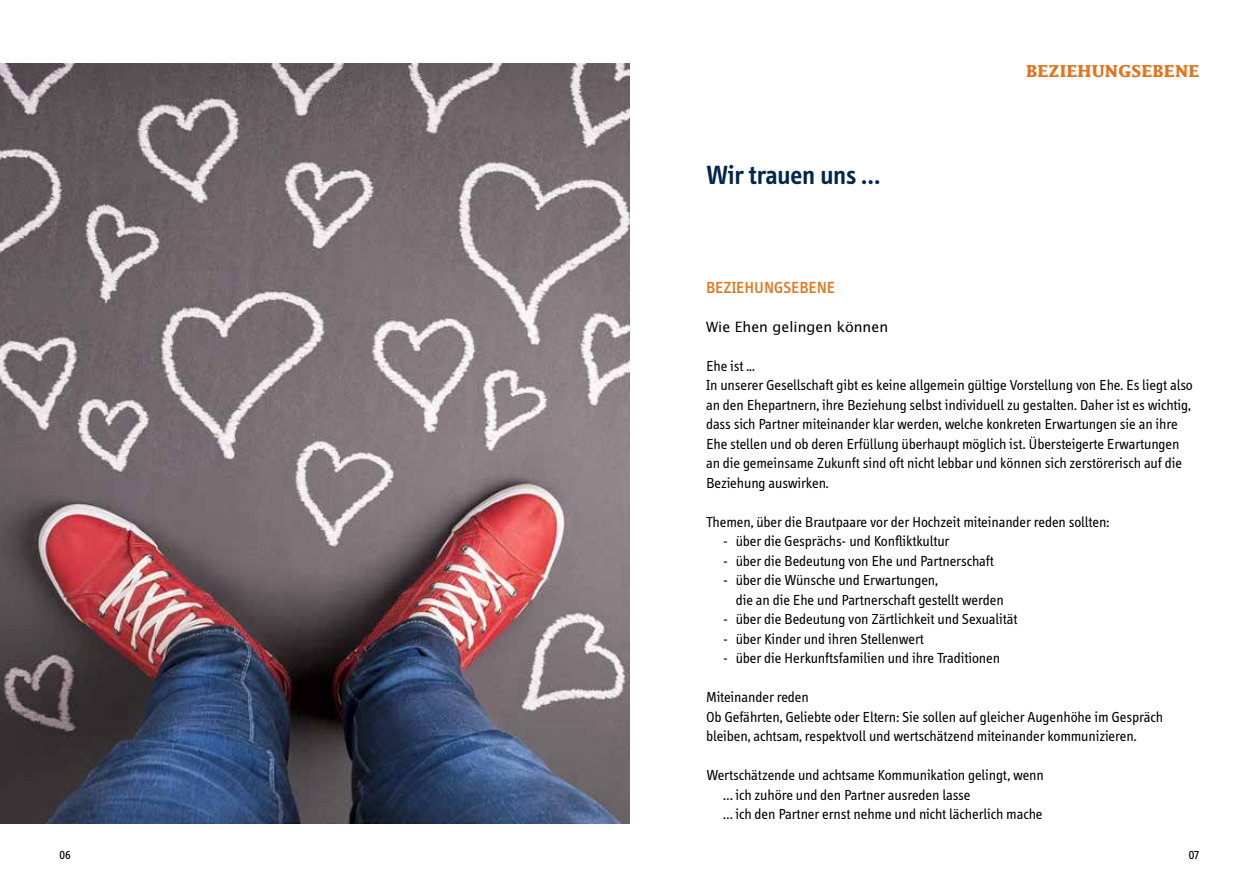
<style>
.page{position:relative;width:1259px;height:893px;background:#fff}
.page>*{position:absolute;margin:0;border:0;box-sizing:border-box;transform-origin:0 0}
.t1{font:600 27px "Info";color:#00274b}
.t2{font:500 16.5px "Info";letter-spacing:.01em;color:#e2741d}
.t3{font:700 16.5px "Lucida";letter-spacing:.01em;color:#e2741d}
.t4{font:15px/19.5px "Info";color:#000}
.t5{font:14.25px "Lucida Sans";color:#000}
.t6{font:12px "Info";color:#000}
</style>
<div class="page">
<img style="left:0;top:64px;width:629px;height:759px">
<h1 class="t1" style="left:706px;top:160px;width:175px">Wir trauen uns …</h1>
<p class="t3" style="left:1026px;top:61px;width:175px">BEZIEHUNGSEBENE</p>
<p class="t2" style="left:706px;top:278px;width:130px">BEZIEHUNGSEBENE</p>
<p class="t5" style="left:706px;top:318px;width:184px">Wie Ehen gelingen können</p>
<p class="t4" style="left:706px;top:356px;width:488px">Ehe ist ...<br>In unserer Gesellschaft gibt es keine allgemein gültige Vorstellung von Ehe. Es liegt also an den Ehepartnern, ihre Beziehung selbst individuell zu gestalten. Daher ist es wichtig, dass sich Partner miteinander klar werden, welche konkreten Erwartungen sie an ihre Ehe stellen und ob deren Erfüllung überhaupt möglich ist. Übersteigerte Erwartungen an die gemeinsame Zukunft sind oft nicht lebbar und können sich zerstörerisch auf die Beziehung auswirken.</p>
<p class="t4" style="left:706px;top:512px;width:405px">Themen, über die Brautpaare vor der Hochzeit miteinander reden sollten:</p>
<p class="t4" style="left:723px;top:531px;width:228px">- über die Gesprächs- und Konfliktkultur</p>
<p class="t4" style="left:723px;top:551px;width:272px">- über die Bedeutung von Ehe und Partnerschaft</p>
<p class="t4" style="left:736px;top:570px;width:269px;text-indent:-13px">- über die Wünsche und Erwartungen,<br>die an die Ehe und Partnerschaft gestellt werden</p>
<p class="t4" style="left:723px;top:609px;width:296px">- über die Bedeutung von Zärtlichkeit und Sexualität</p>
<p class="t4" style="left:723px;top:629px;width:202px">- über Kinder und ihren Stellenwert</p>
<p class="t4" style="left:723px;top:648px;width:278px">- über die Herkunftsfamilien und ihre Traditionen</p>
<p class="t4" style="left:706px;top:687px;width:458px">Miteinander reden<br>Ob Gefährten, Geliebte oder Eltern: Sie sollen auf gleicher Augenhöhe im Gespräch bleiben, achtsam, respektvoll und wertschätzend miteinander kommunizieren.</p>
<p class="t4" style="left:723px;top:765px;width:322px;text-indent:-17px">Wertschätzende und achtsame Kommunikation gelingt, wenn … ich zuhöre und den Partner ausreden lasse<br>… ich den Partner ernst nehme und nicht lächerlich mache</p>
<p class="t6" style="left:60px;top:849px;width:13px">06</p>
<p class="t6" style="left:1188px;top:849px;width:12px">07</p>
</div>
